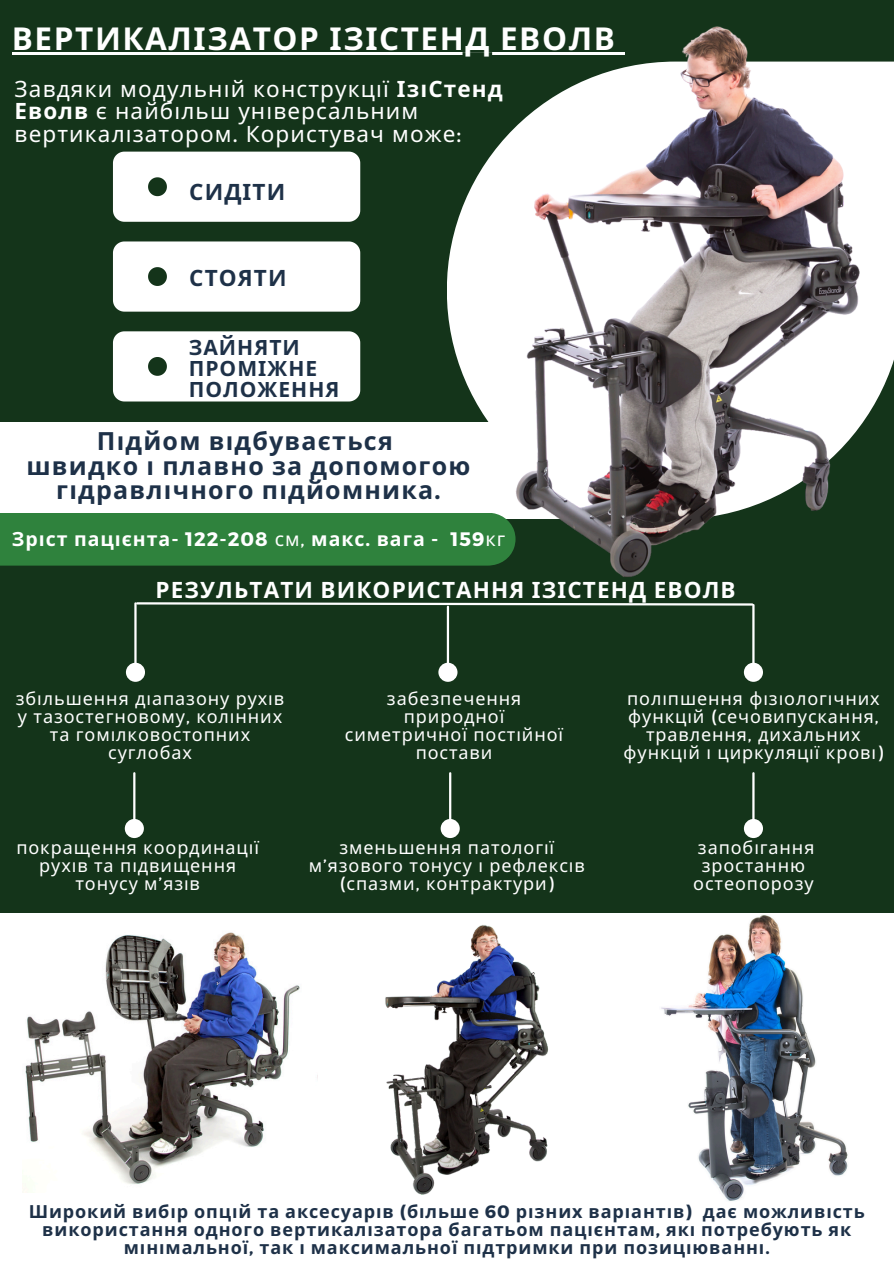
<style>
.page{position:relative;width:894px;height:1264px;background:#fff}
.page>*{position:absolute;margin:0;border:0;box-sizing:border-box;transform-origin:0 0}
.t1{font:700 31.5px "Noto Sans";letter-spacing:.05em;color:#fff}
.t2{font:700 25.05px/24.8px "Noto Sans";letter-spacing:.05em;color:#1e3148;text-align:center}
.t3{font:22.5px/22.5px "Noto Sans";letter-spacing:.05em;color:#fff}
.t4{font:700 22.5px "Noto Sans";letter-spacing:.05em;color:#fff}
.t5{font:700 22.5px "Noto Sans";letter-spacing:.05em;color:#1e3148}
.t6{font:700 21px/21.3px "Noto Sans";letter-spacing:.05em;color:#1e3148}
.t7{font:700 19.5px "Noto Sans";letter-spacing:.05em;color:#fff}
.t8{font:18px/18px "Noto Sans";letter-spacing:.05em;color:#fff;text-align:center}
.t9{font:700 18px/18px "Noto Sans";letter-spacing:.05em;color:#1e3148;text-align:center}
.s1{font-weight:700}
.s2{font-family:"Montserrat"}
.s3{font-weight:400}
.s4{font-family:"Montserrat";font-weight:400}
</style>
<div class="page">
<div style="left:0;top:0;width:893px;height:1263px;background:#14341a"></div>
<div style="left:865px;top:62px;width:28px;height:357px;background:#fff"></div>
<div style="left:0;top:422px;width:667px;height:97px;background:#fff"></div>
<div style="left:0;top:913px;width:893px;height:350px;background:#fff"></div>
<img style="left:361px;top:26px;width:504px;height:606px">
<div style="left:113px;top:152px;width:247px;height:70px;background:#fff"></div>
<div style="left:113px;top:241px;width:247px;height:70px;background:#fff"></div>
<div style="left:113px;top:331px;width:247px;height:70px;background:#fff"></div>
<img style="left:385px;top:925px;width:164px;height:270px">
<img style="left:25px;top:932px;width:275px;height:252px">
<img style="left:661px;top:915px;width:187px;height:286px">
<svg style="left:135px;top:601px;width:619px;height:5px"></svg>
<hr style="left:134px;top:603px;width:2px;height:68px;background:#fff">
<div style="left:126px;top:662px;width:19px;height:20px;background:#fff;border-radius:50%"></div>
<hr style="left:12px;top:53px;width:604px;height:2px;background:#fff">
<svg style="left:616px;top:53px;width:9px;height:2px"></svg>
<hr style="left:133px;top:773px;width:2px;height:54px;background:#fff">
<div style="left:125px;top:819px;width:19px;height:19px;background:#fff;border-radius:50%"></div>
<hr style="left:446px;top:606px;width:3px;height:68px;background:#fff">
<hr style="left:752px;top:605px;width:2px;height:68px;background:#fff">
<hr style="left:449px;top:773px;width:2px;height:54px;background:#fff">
<hr style="left:752px;top:773px;width:2px;height:54px;background:#fff">
<div style="left:438px;top:662px;width:19px;height:20px;background:#fff;border-radius:50%"></div>
<div style="left:743px;top:662px;width:19px;height:20px;background:#fff;border-radius:50%"></div>
<div style="left:440px;top:819px;width:19px;height:19px;background:#fff;border-radius:50%"></div>
<div style="left:743px;top:819px;width:19px;height:19px;background:#fff;border-radius:50%"></div>
<div style="left:0;top:512px;width:515px;height:53px;background:#2f823d"></div>
<h3 class="t1" style="left:12px;top:17px;width:604px">ВЕРТИКАЛІЗАТОР ІЗІСТЕНД ЕВОЛВ</h3>
<h6 class="t3" style="left:15px;top:77px;width:489px">Завдяки модульні й конструкції <span class="s1">Ізі Стенд<br>Еволв</span> є найбільш уні версальним вертикалізатором<span class="s2">.</span> Користувач може<span class="s2">:</span></h6>
<p class="t5" style="left:189px;top:176px;width:97px">СИДІТИ</p>
<p class="t5" style="left:189px;top:262px;width:99px">СТОЯТИ</p>
<p class="t6" style="left:189px;top:336px;width:152px">ЗАЙНЯТИ<br>ПРОМІЖНЕ<br>ПОЛОЖЕННЯ</p>
<p class="t2" style="left:26px;top:428px;width:445px">Підйом відбувається<br>швидко і плавно за допомогою гідравлічного підйомника<span class="s2">.</span></p>
<p class="t7" style="left:12px;top:525px;width:494px">Зріст пацієнта<span class="s2">- 122-208</span> <span class="s3">см</span><span class="s4">,</span> макс<span class="s2">.</span> вага <span class="s2">- 159</span><span class="s3">кг</span></p>
<h5 class="t4" style="left:155px;top:574px;width:581px">РЕЗУЛЬТАТИ ВИКОРИСТАННЯ ІЗІСТЕНД ЕВОЛВ</h5>
<p class="t8" style="left:16px;top:689px;width:270px">збільшення діапазону рухі в у тазостегновому<span class="s2">,</span> колі нних та гомілковостопних суглобах</p>
<p class="t8" style="left:345px;top:689px;width:220px">забезпечення природної симетричної постійної постави</p>
<p class="t8" style="left:16px;top:838px;width:244px">покращення координації рухі в та підвищення тонусу м<span class="s2">’</span>язі в</p>
<p class="t8" style="left:309px;top:838px;width:277px">зменьшення патології м<span class="s2">’</span>язового тонусу і рефлексі в <span class="s2">(</span>спазми<span class="s2">,</span> контрактури<span class="s2">)</span></p>
<p class="t8" style="left:623px;top:689px;width:261px">полі пшення фізіологічних функці й <span class="s2">(</span>сечовипускання<span class="s2">, </span>травлення<span class="s2">,</span> дихальних функці й і циркуляції крові <span class="s2">)</span></p>
<p class="t8" style="left:693px;top:838px;width:123px">запобі гання зростанню остеопорозу</p>
<p class="t9" style="left:29px;top:1201px;width:837px">Широкий вибі р опці й та аксесуарі в <span class="s2">(</span>більше <span class="s2">60</span> різних варіанті в<span class="s2">)</span> дає можливість використання одного вертикалізатора багатьом пацієнтам<span class="s2">,</span> які потребують як<br>мі ні мальної<span class="s2">,</span> так і максимальної підтримки при позиці юванні<span class="s2">.</span></p>
</div>
